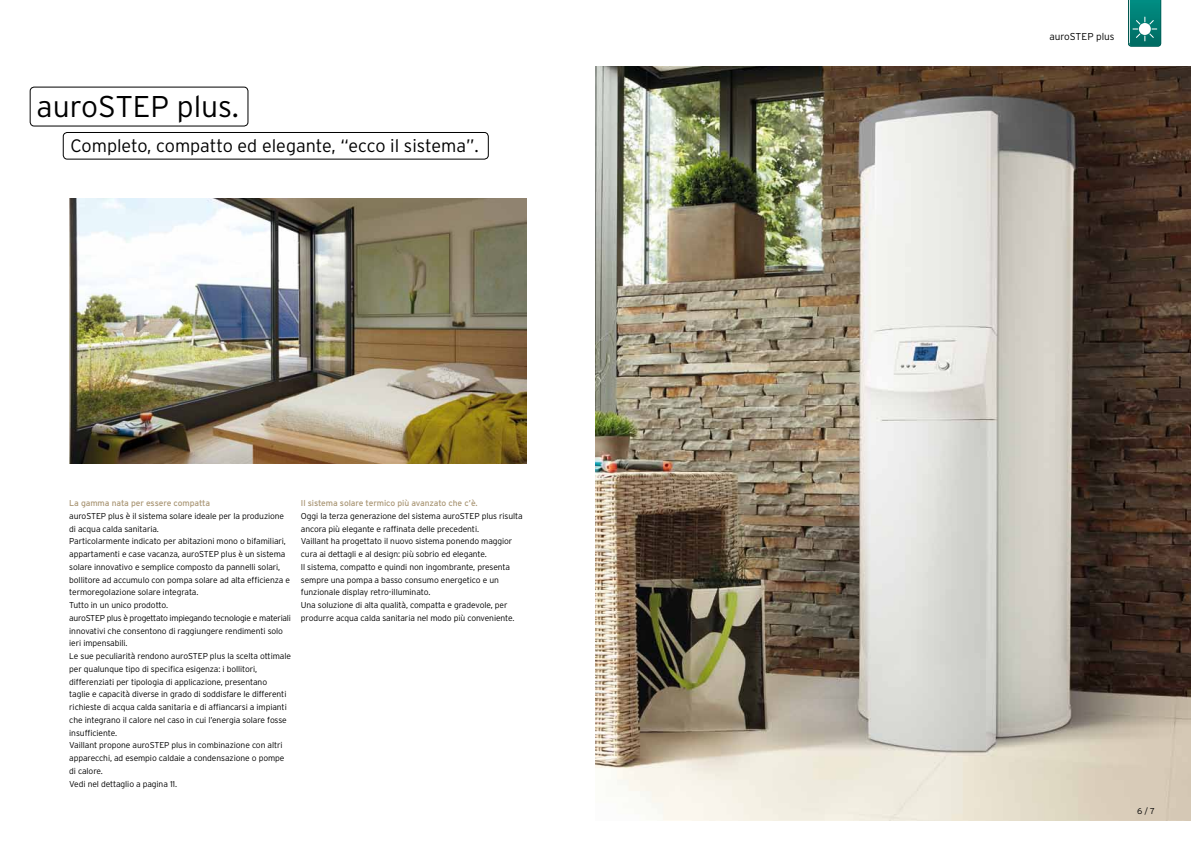
<style>
.page{position:relative;width:1191px;height:842px;background:#fff}
.page>*{position:absolute;margin:0;border:0;box-sizing:border-box;transform-origin:0 0}
.t1{font:300 30px "Interstate";color:#000}
.t2{font:300 18px "Interstate";color:#000}
.t3{font:300 10px "Interstate";color:#000}
.t4{font:300 8.5px/12.8px "Interstate OT";letter-spacing:-.01em;color:#000}
.t5{font:8.5px "Interstate OT";letter-spacing:-.01em;color:#aa9776}
.t6{font:300 8.5px "Interstate";color:#000}
</style>
<div class="page">
<div style="left:63px;top:132px;width:425px;height:27px;border:1px solid #000;border-radius:4px"></div>
<div style="left:30px;top:87px;width:218px;height:39px;border:1px solid #000;border-radius:4px"></div>
<img style="left:70px;top:198px;width:456px;height:265px">
<img style="left:595px;top:66px;width:596px;height:755px">
<svg style="left:1128px;top:0;width:33px;height:47px;background:#218b82"></svg>
<h1 class="t1" style="left:37px;top:90px;width:204px">auroSTEP plus.</h1>
<h2 class="t2" style="left:71px;top:136px;width:410px">Completo, compatto ed elegante, “ecco il sistema”.</h2>
<p class="t5" style="left:69px;top:498px;width:142px">La gamma nata per essere compatta</p>
<p class="t4" style="left:69px;top:509px;width:223px">auroSTEP plus è il sistema solare ideale per la produzione di acqua calda sanitaria.<br>Particolarmente indicato per abitazioni mono o bifamiliari, appartamenti e case vacanza, auroSTEP plus è un sistema solare innovativo e semplice composto da pannelli solari, bollitore ad accumulo con pompa solare ad alta efficienza e termoregolazione solare integrata.<br>Tutto in un unico prodotto.<br>auroSTEP plus è progettato impiegando tecnologie e materiali innovativi che consentono di raggiungere rendimenti solo ieri impensabili.<br>Le sue peculiarità rendono auroSTEP plus la scelta ottimale per qualunque tipo di specifica esigenza: i bollitori, differenziati per tipologia di applicazione, presentano<br>taglie e capacità diverse in grado di soddisfare le differenti richieste di acqua calda sanitaria e di affiancarsi a impianti che integrano il calore nel caso in cui l’energia solare fosse insufficiente.<br>Vaillant propone auroSTEP plus in combinazione con altri apparecchi, ad esempio caldaie a condensazione o pompe di calore.<br>Vedi nel dettaglio a pagina 11.</p>
<p class="t5" style="left:301px;top:498px;width:178px">Il sistema solare termico più avanzato che c’è.</p>
<p class="t4" style="left:301px;top:509px;width:223px">Oggi la terza generazione del sistema auroSTEP plus risulta ancora più elegante e raffinata delle precedenti.<br>Vaillant ha progettato il nuovo sistema ponendo maggior cura ai dettagli e al design: più sobrio ed elegante.<br>Il sistema, compatto e quindi non ingombrante, presenta sempre una pompa a basso consumo energetico e un funzionale display retro-illuminato.<br>Una soluzione di alta qualità, compatta e gradevole, per produrre acqua calda sanitaria nel modo più conveniente.</p>
<p class="t3" style="left:1049px;top:31px;width:67px">auroSTEP plus</p>
<p class="t6" style="left:1137px;top:806px;width:19px">6 / 7</p>
</div>
